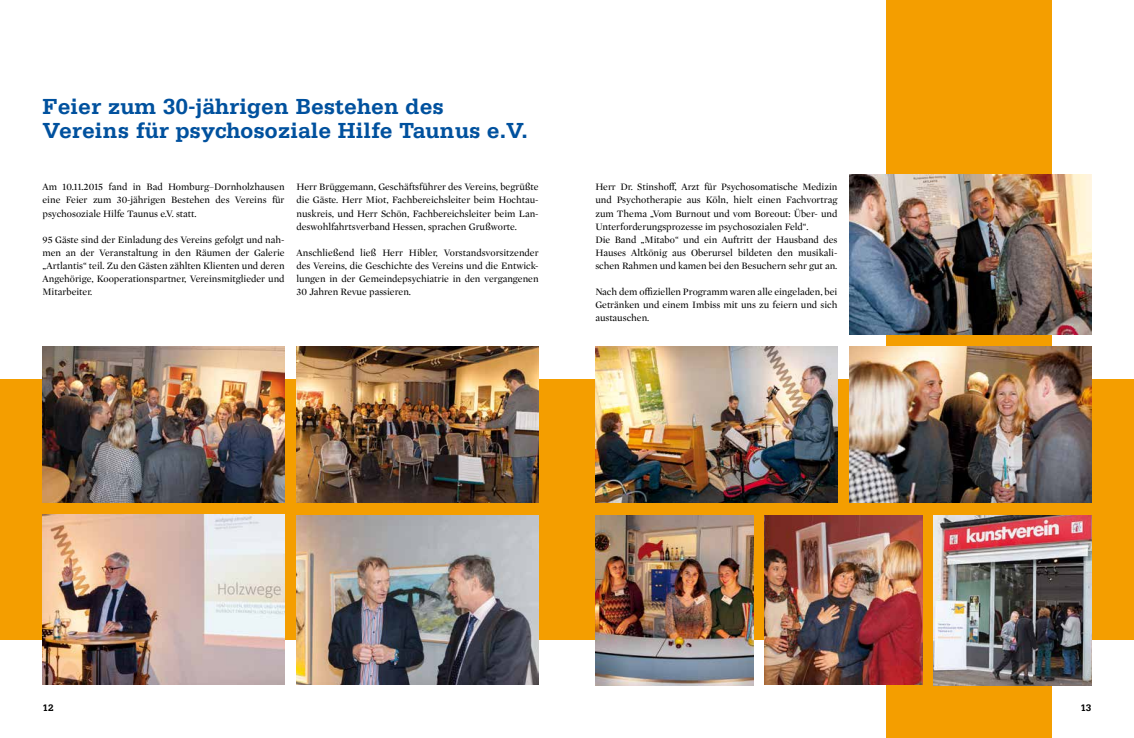
<style>
.page{position:relative;width:1134px;height:738px;background:#fff}
.page>*{position:absolute;margin:0;border:0;box-sizing:border-box;transform-origin:0 0}
.t1{font:700 23px/24px "Serifa Std";color:#00519e}
.t2{font:10px/13px "Mercury Display";color:#000;text-align:justify}
.t3{font:700 10px "Serifa Std";color:#000}
</style>
<div class="page">
<div style="left:886px;top:0;width:166px;height:737px;background:#f49e00"></div>
<div style="left:0;top:379px;width:1134px;height:260px;background:#f49e00"></div>
<img style="left:43px;top:346px;width:242px;height:156px">
<img style="left:297px;top:346px;width:242px;height:156px">
<img style="left:43px;top:514px;width:242px;height:169px">
<img style="left:933px;top:515px;width:158px;height:170px">
<img style="left:849px;top:174px;width:242px;height:160px">
<img style="left:595px;top:515px;width:158px;height:169px">
<img style="left:595px;top:346px;width:242px;height:156px">
<img style="left:297px;top:515px;width:242px;height:168px">
<img style="left:764px;top:515px;width:158px;height:169px">
<img style="left:849px;top:346px;width:242px;height:156px">
<h1 class="t1" style="left:43px;top:95px;width:487px">Feier zum 30-jährigen Bestehen des<br>Vereins für psychosoziale Hilfe Taunus e.V.</h1>
<p class="t2" style="left:43px;top:180px;width:244px">Am 10.11.2015 fand in Bad Homburg–Dornholzhausen eine Feier zum 30-jährigen Bestehen des Vereins für psychosoziale Hilfe Taunus e.V. statt.</p>
<p class="t2" style="left:43px;top:232px;width:244px">95 Gäste sind der Einladung des Vereins gefolgt und nah&shy;men an der Veranstaltung in den Räumen der Galerie „Artlantis“ teil. Zu den Gästen zählten Klienten und deren Angehörige, Kooperationspartner, Vereinsmitglieder und Mitarbeiter.</p>
<p class="t2" style="left:297px;top:180px;width:244px">Herr Brüggemann, Geschäftsführer des Vereins, begrüßte die Gäste. Herr Miot, Fachbereichsleiter beim Hochtau&shy;nuskreis, und Herr Schön, Fachbereichsleiter beim Lan&shy;deswohlfahrtsverband Hessen, sprachen Grußworte.</p>
<p class="t2" style="left:297px;top:245px;width:244px">Anschließend ließ Herr Hibler, Vorstandsvorsitzender des Vereins, die Geschichte des Vereins und die Entwick&shy;lungen in der Gemeindepsychiatrie in den vergangenen 30 Jahren Revue passieren.</p>
<p class="t2" style="left:595px;top:180px;width:244px;text-align:left">Herr Dr. Stinshoff, Arzt für Psychosomatische Medizin und Psychotherapie aus Köln, hielt einen Fachvortrag zum Thema „Vom Burnout und vom Boreout: Über- und Unterforderungsprozesse im psychosozialen Feld“.<br>Die Band „Mitabo“ und ein Auftritt der Hausband des Hauses Altkönig aus Oberursel bildeten den musikali&shy;schen Rahmen und kamen bei den Besuchern sehr gut an.</p>
<p class="t2" style="left:595px;top:284px;width:244px">Nach dem offiziellen Programm waren alle eingeladen, bei Getränken und einem Imbiss mit uns zu feiern und sich austauschen.</p>
<p class="t3" style="left:43px;top:701px;width:13px">12</p>
<p class="t3" style="left:1080px;top:701px;width:13px">13</p>
</div>
